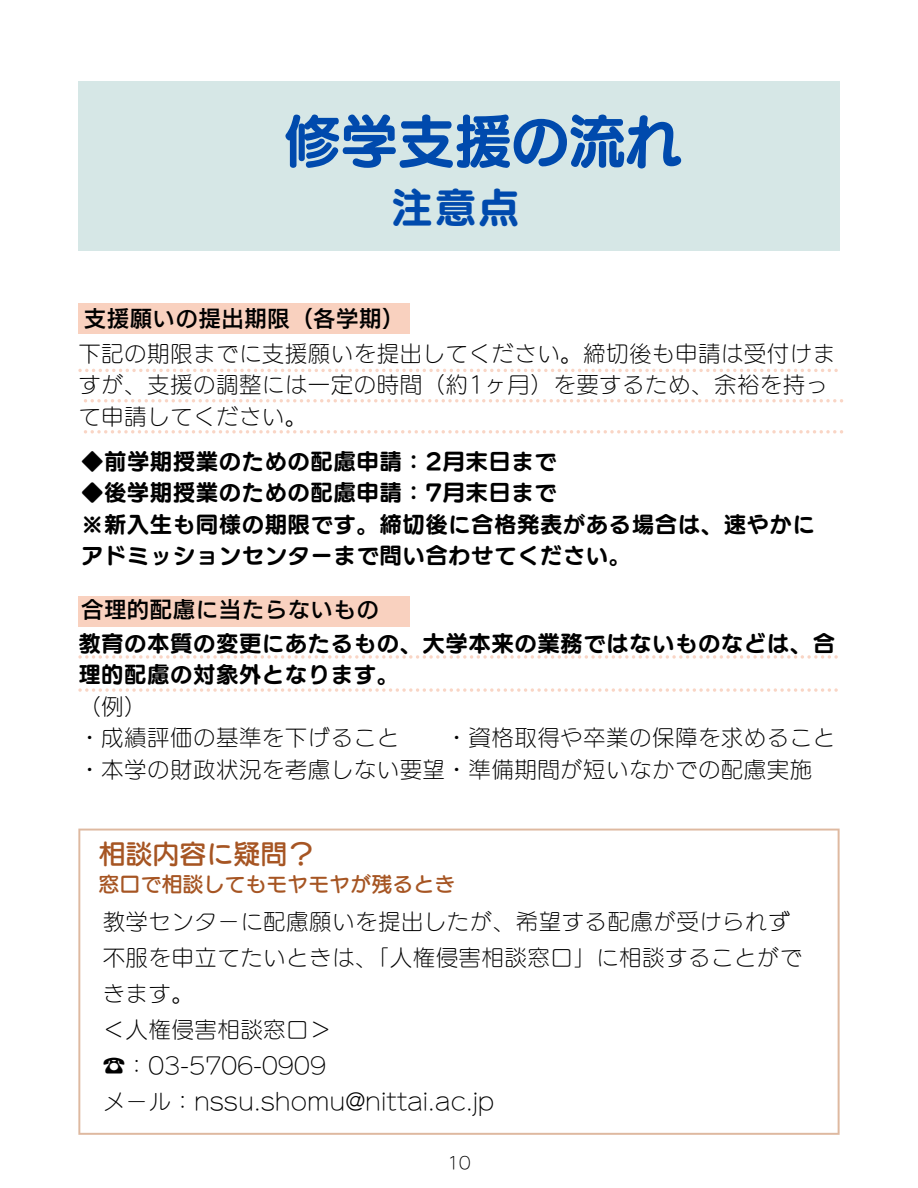
<style>
.page{position:relative;width:918px;height:1188px;background:#fff}
.page>*{position:absolute;margin:0;border:0;box-sizing:border-box;transform-origin:0 0}
.t1{font:57px "UD Marugo Large Pr 6 N B";color:#004aad}
.t2{font:40.5px "UD Marugo Large Pr 6 N B";color:#004aad}
.t3{font:27px "UD Marugo Small Pr 6 N DB";color:#a65523}
.t4{font:22.5px/31.5px "UD Marugo Small Pr 6 N L";letter-spacing:.02em;color:#000}
.t5{font:22.5px/31.5px "Canva UD Marugo Small Pr 6 N B";letter-spacing:.02em;color:#000}
.t6{font:22.5px "Canva UD Kakugo Small Pr 6 N DB";letter-spacing:.02em;color:#000}
.t7{font:21px "UD Marugo Small Pr 6 N DB";color:#a65523}
.t8{font:16.5px "UD Marugo Small Pr 6 N L";color:#000}
.s1{font-family:"UD Marugo Small Pr 6 N L"}
</style>
<div class="page">
<svg style="left:78px;top:829px;width:762px;height:306px"></svg>
<svg style="left:84px;top:430px;width:759px;height:4px"></svg>
<svg style="left:84px;top:399px;width:759px;height:3px"></svg>
<svg style="left:78px;top:369px;width:760px;height:3px"></svg>
<div style="left:78px;top:82px;width:762px;height:169px;background:#d2e5e4"></div>
<div style="left:78px;top:304px;width:331px;height:30px;background:#f9d1bf"></div>
<div style="left:78px;top:597px;width:331px;height:30px;background:#f9d1bf"></div>
<svg style="left:78px;top:655px;width:760px;height:4px"></svg>
<svg style="left:78px;top:688px;width:760px;height:4px"></svg>
<p class="t1" style="left:284px;top:113px;width:400px">修学支援の流れ</p>
<p class="t2" style="left:392px;top:187px;width:129px">注意点</p>
<p class="t6" style="left:84px;top:307px;width:322px">支援願いの提出期限（各学期）</p>
<p class="t4" style="left:78px;top:338px;width:758px">下記の期限までに支援願いを提出してください。締切後も申請は受付けますが、支援の調整には一定の時間（約1ヶ月）を要するため、余裕を持って申請してください。</p>
<p class="t5" style="left:81px;top:445px;width:477px"><span class="s1">◆</span>前学期授業のための配慮申請：2月末日まで</p>
<p class="t5" style="left:81px;top:477px;width:477px">◆後学期授業のための配慮申請：7月末日まで</p>
<p class="t5" style="left:81px;top:508px;width:735px">※新入生も同様の期限です。締切後に合格発表がある場合は、速やかに</p>
<p class="t5" style="left:81px;top:540px;width:552px">アドミッションセンターまで問い合わせてください。</p>
<p class="t6" style="left:81px;top:598px;width:299px">合理的配慮に当たらないもの</p>
<p class="t5" style="left:78px;top:628px;width:758px">教育の本質の変更にあたるもの、大学本来の業務ではないものなどは、合理的配慮の対象外となります。</p>
<h1 class="t4" style="left:78px;top:691px;width:70px">（例）</h1>
<h2 class="t4" style="left:78px;top:722px;width:322px">・成績評価の基準を下げること</h2>
<h2 class="t4" style="left:446px;top:722px;width:391px">・資格取得や卒業の保障を求めること</h2>
<p class="t4" style="left:78px;top:754px;width:735px">・本学の財政状況を考慮しない要望・準備期間が短いなかでの配慮実施</p>
<p class="t3" style="left:99px;top:841px;width:217px">相談内容に疑問？</p>
<p class="t7" style="left:99px;top:874px;width:358px">窓口で相談してもモヤモヤが残るとき</p>
<p class="t4" style="left:103px;top:904px;width:701px;line-height:36px">教学センターに配慮願いを提出したが、希望する配慮が受けられず不服を申立てたいときは、「人権侵害相談窓口」に相談することができます。</p>
<p class="t4" style="left:103px;top:1014px;width:231px">＜人権侵害相談窓口＞</p>
<p class="t4" style="left:103px;top:1050px;width:225px">☎：03-5706-0909</p>
<p class="t4" style="left:103px;top:1086px;width:393px">メール：nssu.shomu@nittai.ac.jp</p>
<p class="t8" style="left:447px;top:1155px;width:25px">10</p>
</div>
